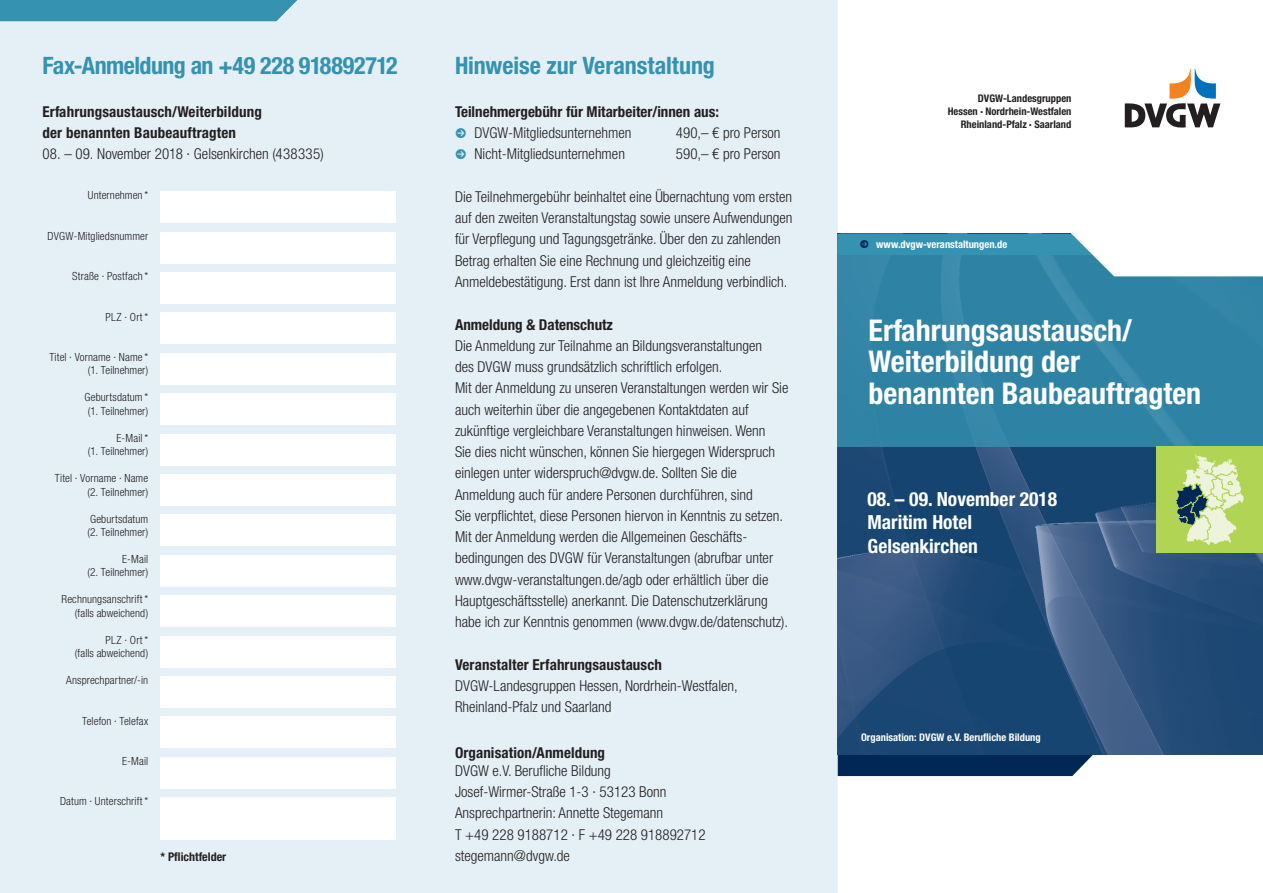
<style>
.page{position:relative;width:1263px;height:893px;background:#fff}
.page>*{position:absolute;margin:0;border:0;box-sizing:border-box;transform-origin:0 0}
.t1{font:700 condensed 30px/31.5px "Helvetica Neue LT Pro";color:#fff}
.t2{font:700 condensed 24px "Helvetica Neue LT Pro";letter-spacing:-.01em;color:#3592b1}
.t3{font:700 condensed 19.5px/23.4px "Helvetica Neue LT Pro";color:#fff}
.t4{font:300 condensed 15px/21.3px "Helvetica Neue LT Std";color:#231f20}
.t5{font:300 condensed 15px/21.3px "Helvetica Neue LT Pro";color:#231f20}
.t6{font:700 condensed 15px/21.3px "Helvetica Neue LT Pro";letter-spacing:.01em;color:#231f20}
.t7{font:700 condensed 15px "Helvetica Neue LT Std";letter-spacing:.005em;color:#231f20}
.t8{font:700 condensed 12px "Helvetica Neue LT Std";color:#231f20}
.t9{font:300 condensed 11.25px/13.5px "Helvetica Neue LT Std";letter-spacing:.01em;color:#231f20;text-align:right}
.t10{font:700 condensed 10.5px/12.8px "Helvetica Neue LT Pro";color:#231f20;text-align:right}
.t11{font:700 condensed 10.5px "Helvetica Neue LT Pro";color:#fff}
.s1{color:#3592b1}
.s2{color:#002756}
</style>
<div class="page">
<div style="left:0;top:0;width:838px;height:893px;background:#e5f0f6"></div>
<div style="left:0;top:0;width:297px;height:21px;background:#3592b1"></div>
<div style="left:838px;top:755px;width:255px;height:21px;background:#002756"></div>
<img style="left:838px;top:446px;width:425px;height:309px">
<div style="left:838px;top:234px;width:425px;height:212px;background:#2e82a4"></div>
<svg style="left:1125px;top:69px;width:95px;height:59px"></svg>
<svg style="left:838px;top:233px;width:425px;height:43px"></svg>
<div style="left:1157px;top:446px;width:106px;height:107px;background:#b2d454"></div>
<svg style="left:1176px;top:454px;width:68px;height:91px"></svg>
<div style="left:160px;top:191px;width:236px;height:32px;background:#fff"></div>
<div style="left:160px;top:232px;width:236px;height:32px;background:#fff"></div>
<div style="left:160px;top:272px;width:236px;height:32px;background:#fff"></div>
<div style="left:160px;top:313px;width:236px;height:31px;background:#fff"></div>
<div style="left:160px;top:353px;width:236px;height:32px;background:#fff"></div>
<div style="left:160px;top:393px;width:236px;height:32px;background:#fff"></div>
<div style="left:160px;top:434px;width:236px;height:32px;background:#fff"></div>
<div style="left:160px;top:474px;width:236px;height:32px;background:#fff"></div>
<div style="left:160px;top:514px;width:236px;height:32px;background:#fff"></div>
<div style="left:160px;top:555px;width:236px;height:32px;background:#fff"></div>
<div style="left:160px;top:595px;width:236px;height:32px;background:#fff"></div>
<div style="left:160px;top:636px;width:236px;height:32px;background:#fff"></div>
<div style="left:160px;top:676px;width:236px;height:32px;background:#fff"></div>
<div style="left:160px;top:716px;width:236px;height:32px;background:#fff"></div>
<div style="left:160px;top:757px;width:236px;height:32px;background:#fff"></div>
<div style="left:160px;top:797px;width:236px;height:43px;background:#fff"></div>
<h2 class="t2" style="left:43px;top:52px;width:357px">Fax-Anmeldung an +49 228 918892712</h2>
<p class="t6" style="left:43px;top:101px;width:221px">Erfahrungsaustausch/Weiterbildung der benannten Baubeauftragten</p>
<p class="t5" style="left:43px;top:143px;width:283px">08. – 09. November 2018 · Gelsenkirchen (438335)</p>
<p class="t9" style="left:88px;top:189px;width:62px">Unternehmen *</p>
<p class="t9" style="left:48px;top:229px;width:102px">DVGW-Mitgliedsnummer</p>
<p class="t9" style="left:72px;top:269px;width:78px">Straße · Postfach *</p>
<p class="t9" style="left:106px;top:310px;width:44px">PLZ · Ort*</p>
<p class="t9" style="left:49px;top:350px;width:100px">Titel · Vorname · Name * (1. Teilnehmer)</p>
<p class="t9" style="left:85px;top:391px;width:65px;text-align:center">Geburtsdatum* (1. Teilnehmer)</p>
<p class="t9" style="left:88px;top:431px;width:62px">E-Mail*<br>(1. Teilnehmer)</p>
<p class="t9" style="left:55px;top:471px;width:95px">Titel · Vorname · Name (2. Teilnehmer)</p>
<p class="t9" style="left:87px;top:512px;width:62px;text-align:left">Geburtsdatum (2. Teilnehmer)</p>
<p class="t9" style="left:87px;top:552px;width:62px">E-Mail<br>(2. Teilnehmer)</p>
<p class="t9" style="left:62px;top:592px;width:88px">Rechnungsanschrift* (falls abweichend)</p>
<p class="t9" style="left:75px;top:633px;width:75px">PLZ · Ort*<br>(falls abweichend)</p>
<p class="t9" style="left:66px;top:673px;width:84px">Ansprechpartner/-in</p>
<p class="t9" style="left:82px;top:714px;width:68px">Telefon · Telefax</p>
<p class="t9" style="left:122px;top:754px;width:28px">E-Mail</p>
<p class="t9" style="left:60px;top:794px;width:90px">Datum · Unterschrift*</p>
<p class="t8" style="left:161px;top:850px;width:67px">* Pflichtfelder</p>
<h2 class="t2" style="left:455px;top:52px;width:261px">Hinweise zur Veranstaltung</h2>
<p class="t6" style="left:455px;top:101px;width:265px">Teilnehmergebühr für Mitarbeiter/innen aus:</p>
<p class="t5" style="left:455px;top:122px;width:178px"><span class="s1">●</span> DVGW-Mitgliedsunternehmen</p>
<p class="t5" style="left:676px;top:122px;width:106px">490,– € pro Person</p>
<p class="t5" style="left:455px;top:143px;width:171px"><span class="s1">●</span> Nicht-Mitgliedsunternehmen</p>
<p class="t5" style="left:676px;top:143px;width:106px">590,– € pro Person</p>
<p class="t4" style="left:455px;top:186px;width:339px">Die Teilnehmergebühr beinhaltet eine Übernachtung vom ersten auf den zweiten Veranstaltungstag sowie unsere Aufwendungen für Verpflegung und Tagungsgetränke. Über den zu zahlenden Betrag erhalten Sie eine Rechnung und gleichzeitig eine Anmeldebestätigung. Erst dann ist Ihre Anmeldung verbindlich.</p>
<p class="t7" style="left:455px;top:315px;width:159px">Anmeldung &amp; Datenschutz</p>
<p class="t4" style="left:455px;top:335px;width:335px">Die Anmeldung zur Teilnahme an Bildungsveranstaltungen<br>des DVGW muss grundsätzlich schriftlich erfolgen.<br>Mit der Anmeldung zu unseren Veranstaltungen werden wir Sie auch weiterhin über die angegebenen Kontaktdaten auf zukünftige vergleichbare Veranstaltungen hinweisen. Wenn<br>Sie dies nicht wünschen, können Sie hiergegen Widerspruch einlegen unter widerspruch@dvgw.de. Sollten Sie die Anmeldung auch für andere Personen durchführen, sind<br>Sie verpflichtet, diese Personen hiervon in Kenntnis zu setzen.<br>Mit der Anmeldung werden die Allgemeinen Geschäfts&shy;bedingungen des DVGW für Veranstaltungen (abrufbar unter www.dvgw-veranstaltungen.de/agb oder erhältlich über die Hauptgeschäftsstelle) anerkannt. Die Datenschutzerklärung habe ich zur Kenntnis genommen (www.dvgw.de/datenschutz).</p>
<p class="t7" style="left:455px;top:655px;width:208px">Veranstalter Erfahrungsaustausch</p>
<p class="t5" style="left:455px;top:675px;width:284px">DVGW-Landesgruppen Hessen, Nordrhein-Westfalen,<br>Rheinland-Pfalz und Saarland</p>
<p class="t7" style="left:455px;top:743px;width:152px">Organisation/Anmeldung</p>
<p class="t4" style="left:455px;top:760px;width:252px">DVGW e.V. Berufliche Bildung<br>Josef-Wirmer-Straße 1-3 · 53123 Bonn<br>Ansprechpartnerin: Annette Stegemann<br>T +49 228 9188712 · F +49 228 918892712 stegemann@dvgw.de</p>
<p class="t10" style="left:948px;top:92px;width:125px">DVGW-Landesgruppen<br>Hessen · Nordrhein-Westfalen<br>Rheinland-Pfalz · Saarland</p>
<p class="t11" style="left:860px;top:238px;width:149px"><span class="s2">●</span> www.dvgw-veranstaltungen.de</p>
<h1 class="t1" style="left:868px;top:314px;width:334px">Erfahrungsaustausch/<br>Weiterbildung der benannten Baubeauftragten</h1>
<h3 class="t3" style="left:867px;top:487px;width:191px">08. – 09. November 2018<br>Maritim Hotel<br>Gelsenkirchen</h3>
<p class="t11" style="left:861px;top:731px;width:181px">Organisation: DVGW e.V. Berufliche Bildung</p>
</div>
